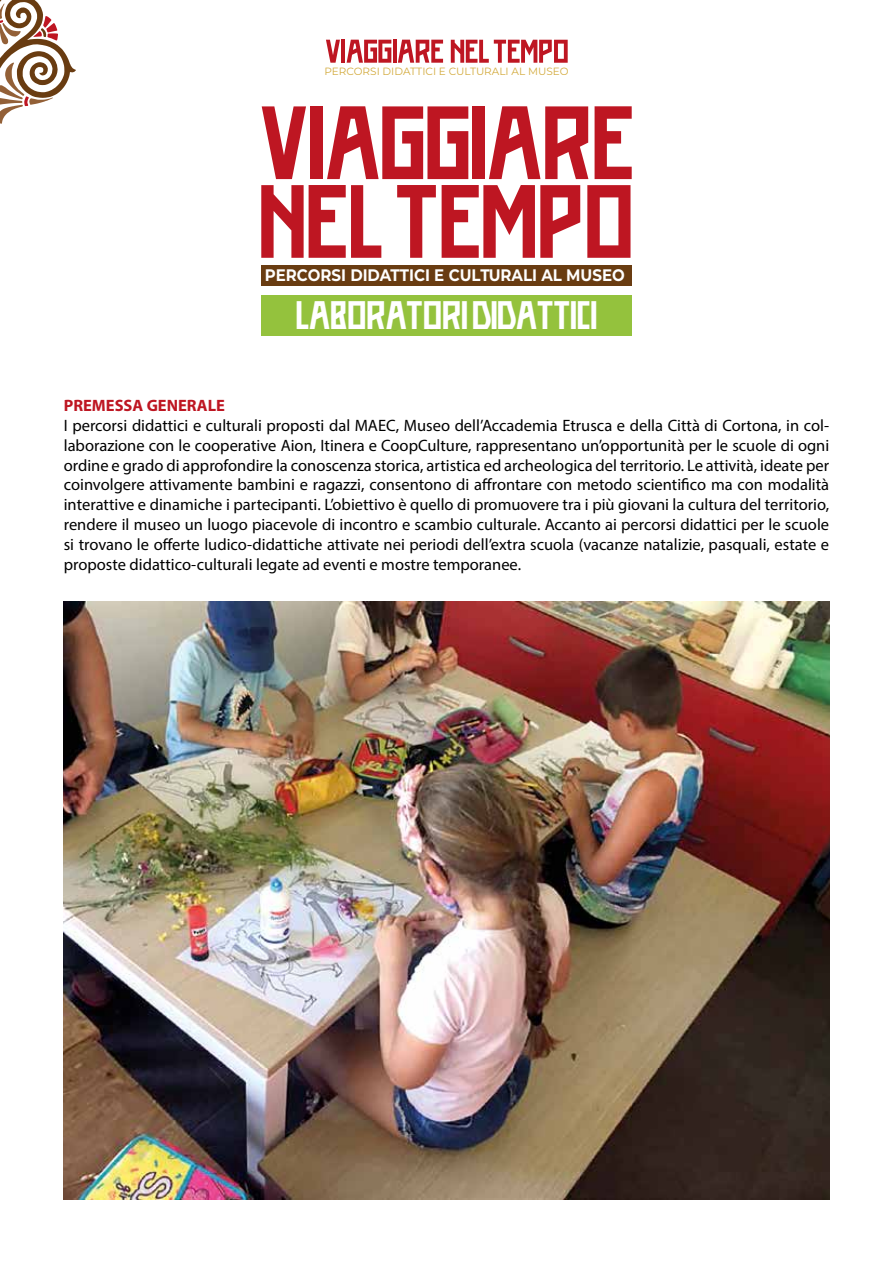
<style>
.page{position:relative;width:893px;height:1263px;background:#fff}
.page>*{position:absolute;margin:0;border:0;box-sizing:border-box;transform-origin:0 0}
.t1{font:40.5px "Addiction";color:#fff}
.t2{font:700 16.65px "Montserrat";color:#fff;scale:.9 1}
.t3{font:16.5px/19.8px "Myriad Pro";color:#000;text-align:justify}
.t4{font:700 16.5px "Myriad Pro";color:#be1622}
.t5{font:10.5px "Montserrat";color:#d3aa3d}
</style>
<div class="page">
<svg style="left:326px;top:40px;width:14px;height:23px"></svg>
<hr style="left:341px;top:40px;width:4px;height:23px;background:#be1622">
<svg style="left:347px;top:40px;width:44px;height:23px"></svg>
<hr style="left:393px;top:40px;width:4px;height:23px;background:#be1622">
<svg style="left:398px;top:40px;width:45px;height:23px"></svg>
<svg style="left:451px;top:40px;width:117px;height:23px"></svg>
<svg style="left:0;top:0;width:76px;height:124px"></svg>
<svg style="left:262px;top:106px;width:44px;height:73px"></svg>
<div style="left:310px;top:106px;width:13px;height:73px;background:#be1622"></div>
<svg style="left:327px;top:106px;width:141px;height:73px"></svg>
<div style="left:472px;top:106px;width:13px;height:73px;background:#be1622"></div>
<svg style="left:489px;top:106px;width:99px;height:73px"></svg>
<svg style="left:595px;top:106px;width:37px;height:73px"></svg>
<svg style="left:261px;top:185px;width:120px;height:73px"></svg>
<svg style="left:397px;top:185px;width:39px;height:73px"></svg>
<svg style="left:442px;top:185px;width:138px;height:73px"></svg>
<svg style="left:587px;top:185px;width:43px;height:73px"></svg>
<div style="left:261px;top:265px;width:371px;height:20px;background:#693c11"></div>
<img style="left:64px;top:601px;width:765px;height:598px">
<div style="left:261px;top:295px;width:371px;height:40px;background:#94c23d"></div>
<p class="t5" style="left:324px;top:64px;width:246px">PERCORSI DIDATTICI E CULTURALI AL MUSEO</p>
<p class="t2" style="left:265px;top:263px;width:401px">PERCORSI DIDATTICI E CULTURALI AL MUSEO</p>
<h1 class="t1" style="left:296px;top:294px;width:303px">LABORATORI DIDATTICI</h1>
<p class="t4" style="left:64px;top:395px;width:163px">PREMESSA GENERALE</p>
<p class="t3" style="left:64px;top:415px;width:767px">I percorsi didattici e culturali proposti dal MAEC, Museo dell’Accademia Etrusca e della Città di Cortona, in col&shy;laborazione con le cooperative Aion, Itinera e CoopCulture, rappresentano un’opportunità per le scuole di ogni ordine e grado di approfondire la conoscenza storica, artistica ed archeologica del territorio. Le attività, ideate per coinvolgere attivamente bambini e ragazzi, consentono di affrontare con metodo scientifico ma con modalità interattive e dinamiche i partecipanti. L’obiettivo è quello di promuovere tra i più giovani la cultura del territorio, rendere il museo un luogo piacevole di incontro e scambio culturale. Accanto ai percorsi didattici per le scuole si trovano le offerte ludico-didattiche attivate nei periodi dell’extra scuola (vacanze natalizie, pasquali, estate e proposte didattico-culturali legate ad eventi e mostre temporanee.</p>
</div>
